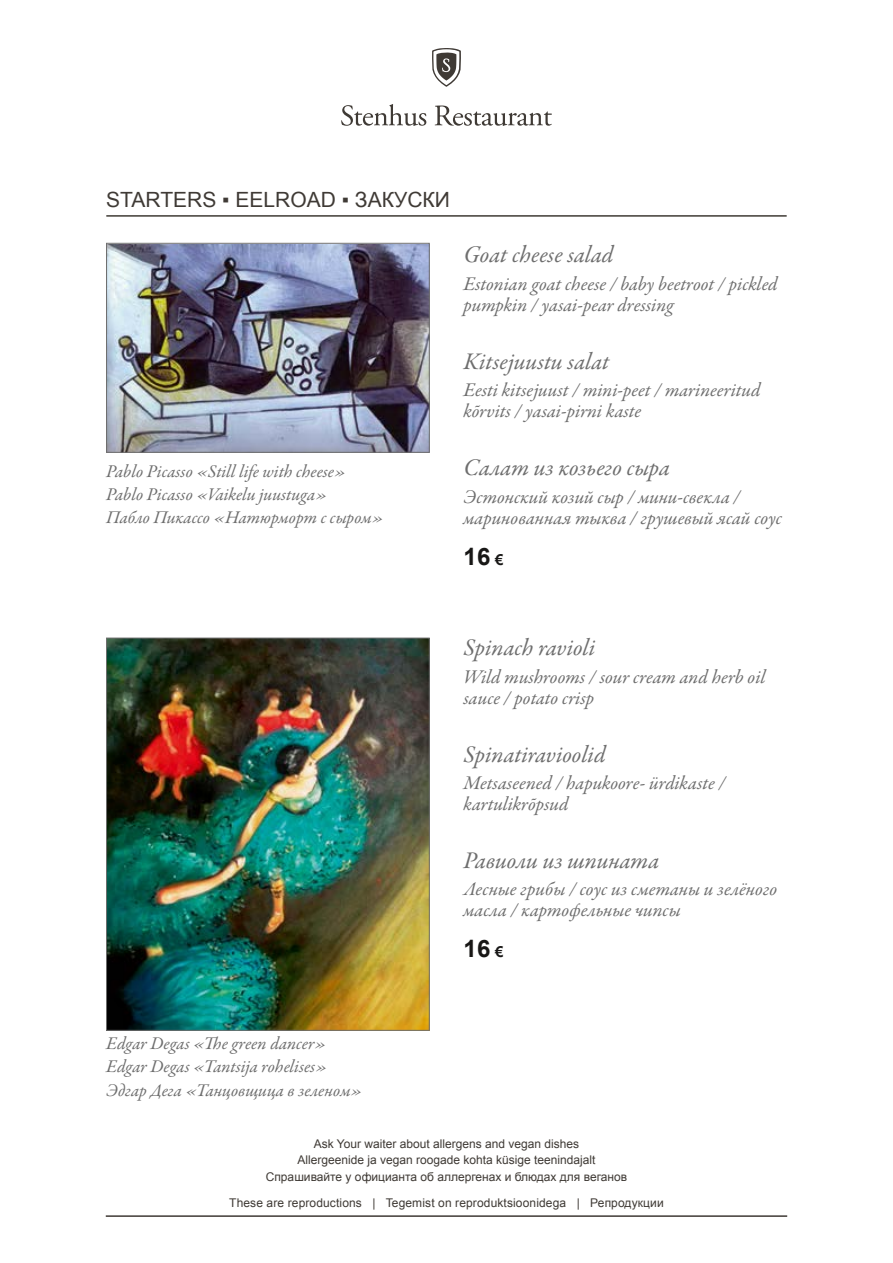
<style>
.page{position:relative;width:893px;height:1263px;background:#fff}
.page>*{position:absolute;margin:0;border:0;box-sizing:border-box;transform-origin:0 0}
.t1{font:italic 24px "Garamond Premr Pro";color:#6e6e6e}
.t2{font:700 24px "Arial";color:#181716}
.t3{font:21px "Arial";color:#3f3a35}
.t4{font:italic 19.5px/21px "Garamond Premr Pro";color:#6e6e6e}
.t5{font:italic 18px/23.1px "Garamond Premr Pro";color:#6e6e6e}
.t6{font:12px/16.5px "Arial";color:#3f3a35;text-align:center}
.s1{font-size:15px}
</style>
<div class="page">
<hr style="left:106px;top:1215px;width:681px;height:2px;background:#3f3a35">
<svg style="left:432px;top:48px;width:29px;height:39px"></svg>
<svg style="left:341px;top:104px;width:85px;height:22px"></svg>
<svg style="left:435px;top:106px;width:117px;height:20px"></svg>
<hr style="left:106px;top:215px;width:681px;height:2px;background:#3f3a35">
<img style="left:108px;top:245px;width:319px;height:205px">
<div style="left:106px;top:243px;width:323px;height:209px;border:1px solid #6e6e6e"></div>
<img style="left:108px;top:640px;width:319px;height:388px">
<div style="left:106px;top:638px;width:323px;height:392px;border:1px solid #6e6e6e"></div>
<p class="t3" style="left:106px;top:186px;width:345px">STARTERS ▪ EELROAD ▪ ЗАКУСКИ</p>
<p class="t5" style="left:106px;top:461px;width:279px">Pablo Picasso «Still life with cheese»<br>Pablo Picasso «Vaikelu juustuga»<br>Пабло Пикассо «Натюрморт с сыром»</p>
<p class="t1" style="left:463px;top:240px;width:152px">Goat cheese salad</p>
<p class="t4" style="left:463px;top:274px;width:316px">Estonian goat cheese / baby beetroot / pickled pumpkin / yasai-pear dressing</p>
<p class="t1" style="left:463px;top:346px;width:147px">Kitsejuustu salat</p>
<p class="t4" style="left:463px;top:381px;width:298px">Eesti kitsejuust / mini-peet / marineeritud kõrvits / yasai-pirni kaste</p>
<p class="t1" style="left:463px;top:453px;width:208px">Салат из козьего сыра</p>
<p class="t4" style="left:463px;top:487px;width:320px">Эстонский козий сыр / мини-свекла / маринованная тыква / грушевый ясай соус</p>
<p class="t2" style="left:463px;top:540px;width:41px">16 <span class="s1">€</span></p>
<p class="t1" style="left:463px;top:633px;width:133px">Spinach ravioli</p>
<p class="t4" style="left:463px;top:667px;width:303px">Wild mushrooms / sour cream and herb oil sauce / potato crisp</p>
<p class="t1" style="left:463px;top:739px;width:144px">Spinatiravioolid</p>
<p class="t4" style="left:463px;top:773px;width:263px">Metsaseened / hapukoore- ürdikaste / kartulikrõpsud</p>
<p class="t1" style="left:463px;top:845px;width:197px">Равиоли из шпината</p>
<p class="t4" style="left:463px;top:880px;width:315px">Лесные грибы / соус из сметаны и зелёного масла / картофельные чипсы</p>
<p class="t2" style="left:463px;top:933px;width:41px">16 <span class="s1">€</span></p>
<p class="t5" style="left:106px;top:1033px;width:258px">Edgar Degas «The green dancer»<br>Edgar Degas «Tantsija rohelises»<br>Эдгар Дега «Танцовщица в зеленом»</p>
<p class="t6" style="left:266px;top:1135px;width:363px">Ask Your waiter about allergens and vegan dishes<br>Allergeenide ja vegan roogade kohta küsige teenindajalt<br>Спрашивайте у официанта об аллергенах и блюдах для веганов</p>
<p class="t6" style="left:229px;top:1194px;width:436px">These are reproductions | Tegemist on reproduktsioonidega | Репродукции</p>
</div>
